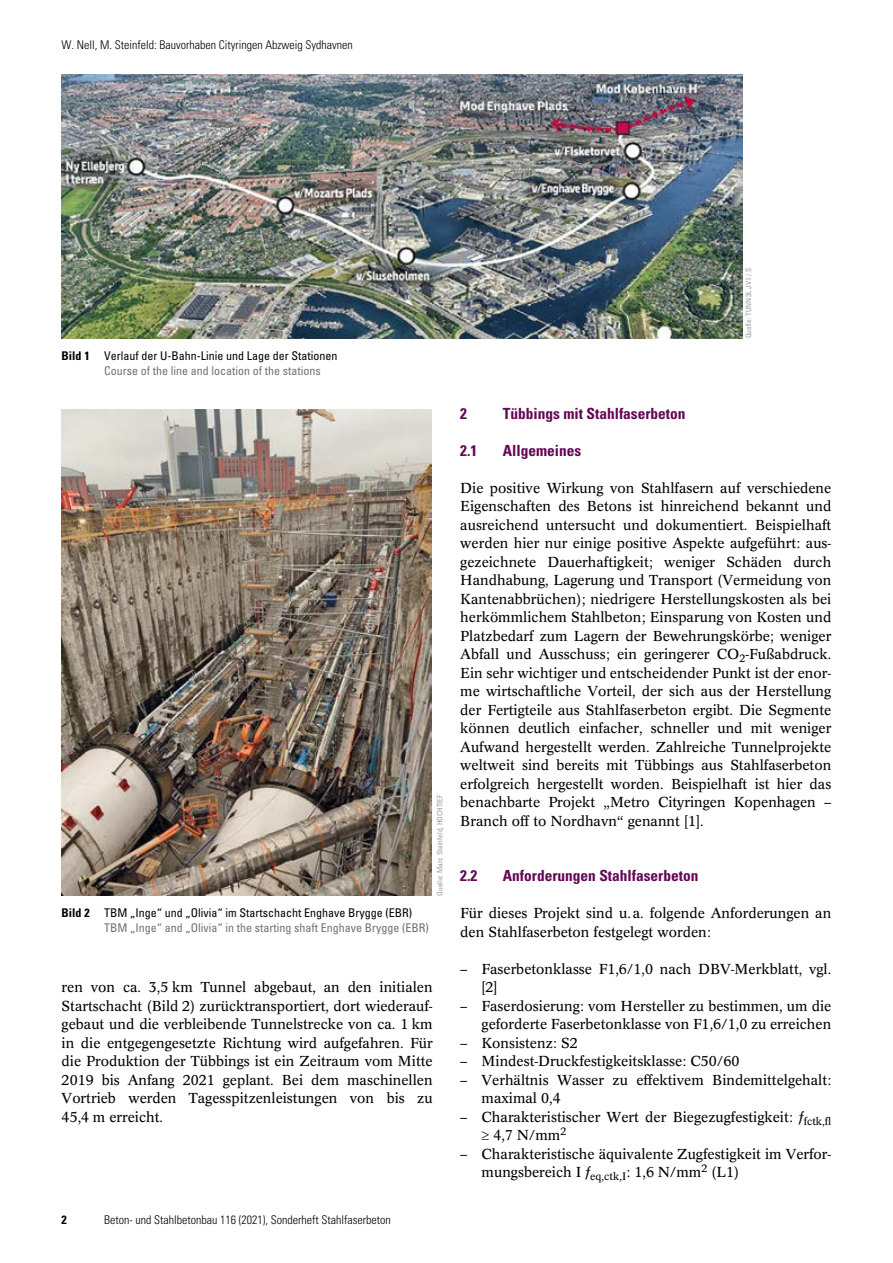
<style>
.page{position:relative;width:893px;height:1263px;background:#fff}
.page>*{position:absolute;margin:0;border:0;box-sizing:border-box;transform-origin:0 0}
.a0xml_sec2_title-typ{font:700 condensed 15.3px "Univers LT Std";color:#630655}
.a0xml_sec1_title-typ{font:700 condensed 15.3px "Univers LT Std";color:#630655}
.a0xml_p{font:14.25px/18.5px "Concorde BQ";color:#000;text-align:justify}
.a0xml_listitem_bull{font:14.25px/18.5px "Concorde BQ";color:#000}
.t1{font:300 condensed 12px "Univers LT Std";color:#000}
.a0xml_figure-xmlid_l{font:condensed 12px "Univers LT Std";color:#000}
.a0xml_figure-xmlid_l-2{font:condensed 12px "Univers LT Std";color:#707172}
.t2{font:700 condensed 12px "Univers LT Std";color:#000}
.a0xml_source{font:condensed 7.5px "Univers LT Std";color:#9c9e9f}
.s1{font-weight:700}
.s2{font-style:italic}
</style>
<div class="page">
<img style="left:62px;top:74px;width:680px;height:264px">
<img style="left:62px;top:409px;width:370px;height:487px">
<p class="t1" style="left:62px;top:38px;width:293px">W. Nell, M. Steinfeld: Bauvorhaben Cityringen Abzweig Sydhavnen</p>
<p class="a0xml_figure-xmlid_l" style="left:62px;top:348px;width:277px"><span class="s1">Bild 1</span> Verlauf der U-Bahn-Linie und Lage der Stationen</p>
<p class="a0xml_figure-xmlid_l-2" style="left:104px;top:363px;width:218px">Course of the line and location of the stations</p>
<p class="a0xml_figure-xmlid_l" style="left:62px;top:905px;width:352px"><span class="s1">Bild 2</span> TBM „Inge“ und „Olivia“ im Startschacht Enghave Brygge (EBR)</p>
<p class="a0xml_figure-xmlid_l-2" style="left:104px;top:920px;width:326px">TBM „Inge“ and „Olivia“ in the starting shaft Enghave Brygge (EBR)</p>
<p class="a0xml_source" style="left:435px;top:896px;width:103px;rotate:-90deg">Quelle: Marc Steinfeld, HOCHTIEF</p>
<p class="a0xml_p" style="left:62px;top:978px;width:373px">ren von ca. 3,5 km Tunnel abgebaut, an den initialen Startschacht (Bild 2) zurücktransportiert, dort wiederauf&shy;gebaut und die verbleibende Tunnelstrecke von ca. 1 km in die entgegengesetzte Richtung wird aufgefahren. Für die Produktion der Tübbings ist ein Zeitraum vom Mitte 2019 bis Anfang 2021 geplant. Bei dem maschinellen Vortrieb werden Tagesspitzenleistungen von bis zu 45,4 m erreicht.</p>
<p class="t2" style="left:62px;top:1212px;width:7px">2</p>
<p class="t1" style="left:104px;top:1212px;width:97px">Bautechnik 116 (2021)</p>
<p class="t1" style="left:110px;top:1212px;width:282px">eton- u d Stahlbetonbau 116 (2021), Sonderheft Stahlfaserbeton</p>
<p class="a0xml_source" style="left:744px;top:338px;width:72px;rotate:-90deg">Quelle: TUNN3L JV I / S</p>
<p class="a0xml_sec1_title-typ" style="left:460px;top:404px;width:8px">2</p>
<p class="a0xml_sec1_title-typ" style="left:503px;top:404px;width:184px">Tübbings mit Stahlfaserbeton</p>
<p class="a0xml_sec2_title-typ" style="left:460px;top:441px;width:19px">2.1</p>
<p class="a0xml_sec2_title-typ" style="left:503px;top:441px;width:80px">Allgemeines</p>
<p class="a0xml_p" style="left:460px;top:479px;width:373px">Die positive Wirkung von Stahlfasern auf verschiedene Eigenschaften des Betons ist hinreichend bekannt und ausreichend untersucht und dokumentiert. Beispielhaft werden hier nur einige positive Aspekte aufgeführt: aus&shy;gezeichnete Dauerhaftigkeit; weniger Schäden durch Handhabung, Lagerung und Transport (Vermeidung von Kantenabbrüchen); niedrigere Herstellungskosten als bei herkömmlichem Stahlbeton; Einsparung von Kosten und Platzbedarf zum Lagern der Bewehrungskörbe; weniger Abfall und Ausschuss; ein geringerer CO<sub>2</sub>-Fußabdruck.<br>Ein sehr wichtiger und entscheidender Punkt ist der enor&shy;me wirtschaftliche Vorteil, der sich aus der Herstellung der Fertigteile aus Stahlfaserbeton ergibt. Die Segmente können deutlich einfacher, schneller und mit weniger Aufwand hergestellt werden. Zahlreiche Tunnelprojekte weltweit sind bereits mit Tübbings aus Stahlfaserbeton erfolgreich hergestellt worden. Beispielhaft ist hier das benachbarte Projekt „Metro Cityringen Kopenhagen – Branch off to Nordhavn“ genannt [1].</p>
<p class="a0xml_sec2_title-typ" style="left:460px;top:866px;width:19px">2.2</p>
<p class="a0xml_sec2_title-typ" style="left:503px;top:866px;width:197px">Anforderungen Stahlfaserbeton</p>
<p class="a0xml_p" style="left:460px;top:904px;width:372px">Für dieses Projekt sind u.a. folgende Anforderungen an den Stahlfaserbeton festgelegt worden:</p>
<p class="a0xml_listitem_bull" style="left:482px;top:960px;width:351px;text-indent:-21px">– Faserbetonklasse F1,6/1,0 nach DBV-Merkblatt, vgl. [2]</p>
<p class="a0xml_listitem_bull" style="left:460px;top:997px;width:373px;text-align:right">– Faserdosierung: vom Hersteller zu bestimmen, um die geforderte Faserbetonklasse von F1,6/1,0 zu erreichen</p>
<p class="a0xml_listitem_bull" style="left:460px;top:1034px;width:119px">– Konsistenz: S2</p>
<p class="a0xml_listitem_bull" style="left:460px;top:1052px;width:281px">– Mindest-Druckfestigkeitsklasse: C50/60</p>
<p class="a0xml_listitem_bull" style="left:482px;top:1071px;width:351px;text-indent:-21px">– Verhältnis Wasser zu effektivem Bindemittelgehalt: maximal 0,4</p>
<p class="a0xml_listitem_bull" style="left:482px;top:1108px;width:351px;text-indent:-21px">– Charakteristischer Wert der Biegezugfestigkeit: <span class="s2">f</span><sub>fctk,fl </sub>≥ 4,7 N/mm<sup>2</sup></p>
<p class="a0xml_listitem_bull" style="left:482px;top:1145px;width:351px;text-indent:-21px">– Charakteristische äquivalente Zugfestigkeit im Verfor&shy;mungsbereich I <span class="s2">f</span><sub>eq,ctk,I</sub>: 1,6 N/mm<sup>2</sup> (L1)</p>
</div>
